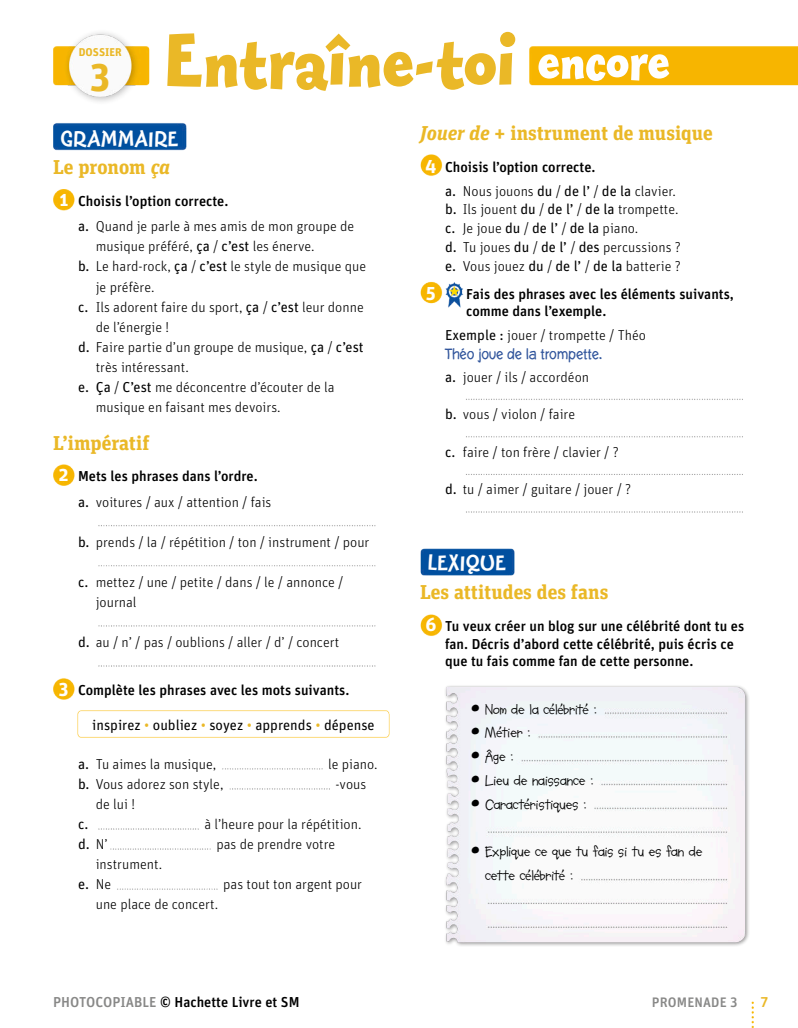
<style>
.page{position:relative;width:798px;height:1028px;background:#fff}
.page>*{position:absolute;margin:0;border:0;box-sizing:border-box;transform-origin:0 0}
.t1{font:800 75px "Fontesque Sans Pro";color:#eab827}
.t2{font:700 21.25px "Fontesque Sans Pro";letter-spacing:.01em;color:#fefefe}
.t3{font:700 20px "Unit Slab Pro";color:#eab827}
.t4{font:700 18.75px "Unit OT";color:#fefefe}
.t5{font:15px/23.8px "Soupbone OT";color:#000}
.t6{font:300 14.38px/18.8px "Unit OT";color:#000}
.t7{font:500 14.38px/17.5px "Unit OT";color:#000}
.t8{font:14.38px "Unit OT";color:#000}
.t9{font:14.38px "Layout OT";color:#31559c}
.t10{font:500 13.75px "Unit OT";letter-spacing:.01em;color:#888887}
.t11{font:500 13.75px "Sero Pro";color:#eab827}
.t12{font:700 11.25px "Unit OT";letter-spacing:.005em;color:#eab827}
.s1{font-family:"Unit OT";font-weight:700;font-size:38.75px}
.s2{font-size:52.5px;color:#fefefe}
.s3{font-style:italic}
.s4{font-weight:700;font-size:18.75px;color:#fefefe}
.s5{font-weight:400}
.s6{font-weight:300}
.s7{font-weight:500}
.s8{color:#eab827}
.s9{color:#888887}
</style>
<div class="page">
<img style="left:53px;top:32px;width:744px;height:996px">
<img style="left:77px;top:710px;width:312px;height:27px">
<img style="left:95px;top:827px;width:106px;height:2px">
<h1 class="t1" style="left:90px;top:7px;width:581px"><span class="s1">3</span> Entraîne-toi <span class="s2">encore</span></h1>
<h3 class="t3" style="left:420px;top:118px;width:294px"><span class="s3">Jouer de</span> + instrument de musique</h3>
<p class="t7" style="left:445px;top:154px;width:232px;line-height:24.1px;text-indent:-20px"><span class="s4">4</span> Choisis l’option correcte.<br><span class="s5">a.</span> <span class="s6">Nous jouons</span> <span class="s5">du</span> <span class="s6">/</span> <span class="s5">de l’</span> <span class="s6">/</span> <span class="s5">de la</span> <span class="s6">clavier.</span></p>
<p class="t6" style="left:445px;top:200px;width:237px"><span class="s5">b.</span> Ils jouent <span class="s5">du</span> / <span class="s5">de l’</span> / <span class="s5">de la</span> trompette. <span class="s5">c.</span> Je joue <span class="s5">du</span> / <span class="s5">de l’</span> / <span class="s5">de la</span> piano.<br><span class="s5">d.</span> Tu joues <span class="s5">du</span> / <span class="s5">de l’</span> / <span class="s5">des</span> percussions ? <span class="s5">e.</span> Vous jouez <span class="s5">du</span> / <span class="s5">de l’</span> / <span class="s5">de la</span> batterie ?</p>
<h3 class="t4" style="left:425px;top:281px;width:12px">5</h3>
<p class="t7" style="left:466px;top:285px;width:269px">Fais des phrases avec les éléments suivants, comme dans l’exemple.</p>
<p class="t6" style="left:445px;top:326px;width:202px"><span class="s5">Exemple :</span> jouer / trompette / Théo</p>
<p class="t9" style="left:445px;top:345px;width:158px">Théo joue de la trompette.</p>
<p class="t6" style="left:445px;top:367px;width:145px"><span class="s5">a.</span> jouer / ils / accordéon</p>
<p class="t6" style="left:445px;top:405px;width:132px"><span class="s5">b.</span> vous / violon / faire</p>
<p class="t6" style="left:445px;top:442px;width:175px"><span class="s5">c.</span> faire / ton frère / clavier / ?</p>
<p class="t6" style="left:445px;top:480px;width:187px"><span class="s5">d.</span> tu / aimer / guitare / jouer / ?</p>
<p class="t12" style="left:79px;top:45px;width:45px">DOSSIER</p>
<h2 class="t2" style="left:60px;top:124px;width:119px">GRAMMAIRE</h2>
<h3 class="t3" style="left:53px;top:153px;width:118px">Le pronom <span class="s3">ça</span></h3>
<p class="t6" style="left:78px;top:189px;width:277px;line-height:25.4px;text-indent:-19px"><span class="s4">1</span> <span class="s7">Choisis l’option correcte.<br></span><span class="s5">a.</span> Quand je parle à mes amis de mon groupe de</p>
<p class="t6" style="left:96px;top:237px;width:220px">musique préféré, <span class="s5">ça</span> / <span class="s5">c’est</span> les énerve.</p>
<p class="t6" style="left:78px;top:257px;width:290px"><span class="s5">b.</span> Le hard-rock, <span class="s5">ça</span> / <span class="s5">c’est</span> le style de musique que</p>
<p class="t6" style="left:96px;top:277px;width:60px">je préfère.</p>
<p class="t6" style="left:78px;top:297px;width:287px"><span class="s5">c.</span> Ils adorent faire du sport, <span class="s5">ça</span> / <span class="s5">c’est</span> leur donne</p>
<p class="t6" style="left:96px;top:317px;width:75px">de l’énergie !</p>
<p class="t6" style="left:78px;top:337px;width:287px"><span class="s5">d.</span> Faire partie d’un groupe de musique, <span class="s5">ça</span> / <span class="s5">c’est</span></p>
<p class="t6" style="left:96px;top:357px;width:95px">très intéressant.</p>
<p class="t6" style="left:78px;top:377px;width:258px"><span class="s5">e. Ça</span> / <span class="s5">C’est</span> me déconcentre d’écouter de la</p>
<p class="t6" style="left:96px;top:397px;width:186px">musique en faisant mes devoirs.</p>
<h3 class="t3" style="left:53px;top:428px;width:98px">L’impératif</h3>
<p class="t6" style="left:78px;top:464px;width:195px;line-height:25.4px;text-indent:-19px"><span class="s4">2</span> <span class="s7">Mets les phrases dans l’ordre. </span><span class="s5">a.</span> voitures / aux / attention / fais</p>
<p class="t6" style="left:78px;top:532px;width:293px"><span class="s5">b.</span> prends / la / répétition / ton / instrument / pour</p>
<p class="t6" style="left:96px;top:572px;width:249px;line-height:20px;text-indent:-18px"><span class="s5">c.</span> mettez / une / petite / dans / le / annonce / journal</p>
<p class="t6" style="left:78px;top:632px;width:262px"><span class="s5">d.</span> au / n’ / pas / oublions / aller / d’ / concert</p>
<p class="t7" style="left:59px;top:681px;width:292px"><span class="s4">3</span> Complète les phrases avec les mots suivants.</p>
<p class="t8" style="left:92px;top:716px;width:284px">inspirez <span class="s8">•</span> oubliez <span class="s8">•</span> soyez <span class="s8">•</span> apprends <span class="s8">•</span> dépense</p>
<p class="t6" style="left:78px;top:755px;width:140px"><span class="s5">a.</span> Tu aimes la musique,</p>
<p class="t6" style="left:328px;top:755px;width:51px">le piano.</p>
<p class="t6" style="left:78px;top:775px;width:147px"><span class="s5">b.</span> Vous adorez son style,</p>
<p class="t6" style="left:335px;top:775px;width:32px">-vous</p>
<p class="t6" style="left:96px;top:795px;width:41px">de lui !</p>
<p class="t8" style="left:78px;top:816px;width:12px">c.</p>
<p class="t6" style="left:204px;top:815px;width:158px">à l’heure pour la répétition.</p>
<p class="t8" style="left:78px;top:836px;width:31px">d. <span class="s6">N’</span></p>
<p class="t6" style="left:216px;top:835px;width:120px">pas de prendre votre</p>
<p class="t6" style="left:78px;top:854px;width:86px;line-height:20px;text-indent:18px">instrument. <span class="s5">e.</span> Ne</p>
<h2 class="t2" style="left:427px;top:549px;width:80px">LEXIQUE</h2>
<h3 class="t3" style="left:420px;top:577px;width:189px">Les attitudes des fans</h3>
<p class="t7" style="left:445px;top:617px;width:300px;text-indent:-20px"><span class="s4">6</span> Tu veux créer un blog sur une célébrité dont tu es fan. Décris d’abord cette célébrité, puis écris ce que tu fais comme fan de cette personne.</p>
<p class="t5" style="left:470px;top:697px;width:128px">• Nom de la célébrité :</p>
<p class="t5" style="left:470px;top:721px;width:62px">• Métier :</p>
<p class="t5" style="left:470px;top:745px;width:45px">• Âge :</p>
<p class="t5" style="left:470px;top:768px;width:125px">• Lieu de naissance :</p>
<p class="t5" style="left:470px;top:792px;width:118px">• Caractéristiques :</p>
<p class="t5" style="left:485px;top:840px;width:219px;text-indent:-15px">• Explique ce que tu fais si tu es fan de cette célébrité :</p>
<p class="t6" style="left:223px;top:875px;width:140px">pas tout ton argent pour</p>
<p class="t6" style="left:96px;top:895px;width:124px">une place de concert.</p>
<p class="t7" style="left:53px;top:993px;width:248px"><span class="s9">PHOTOCOPIABLE</span> © Hachette Livre et SM</p>
<p class="t10" style="left:651px;top:993px;width:18px">Prome</p>
<p class="t10" style="left:694px;top:993px;width:45px">nade 3</p>
<p class="t11" style="left:760px;top:993px;width:9px">7</p>
</div>
